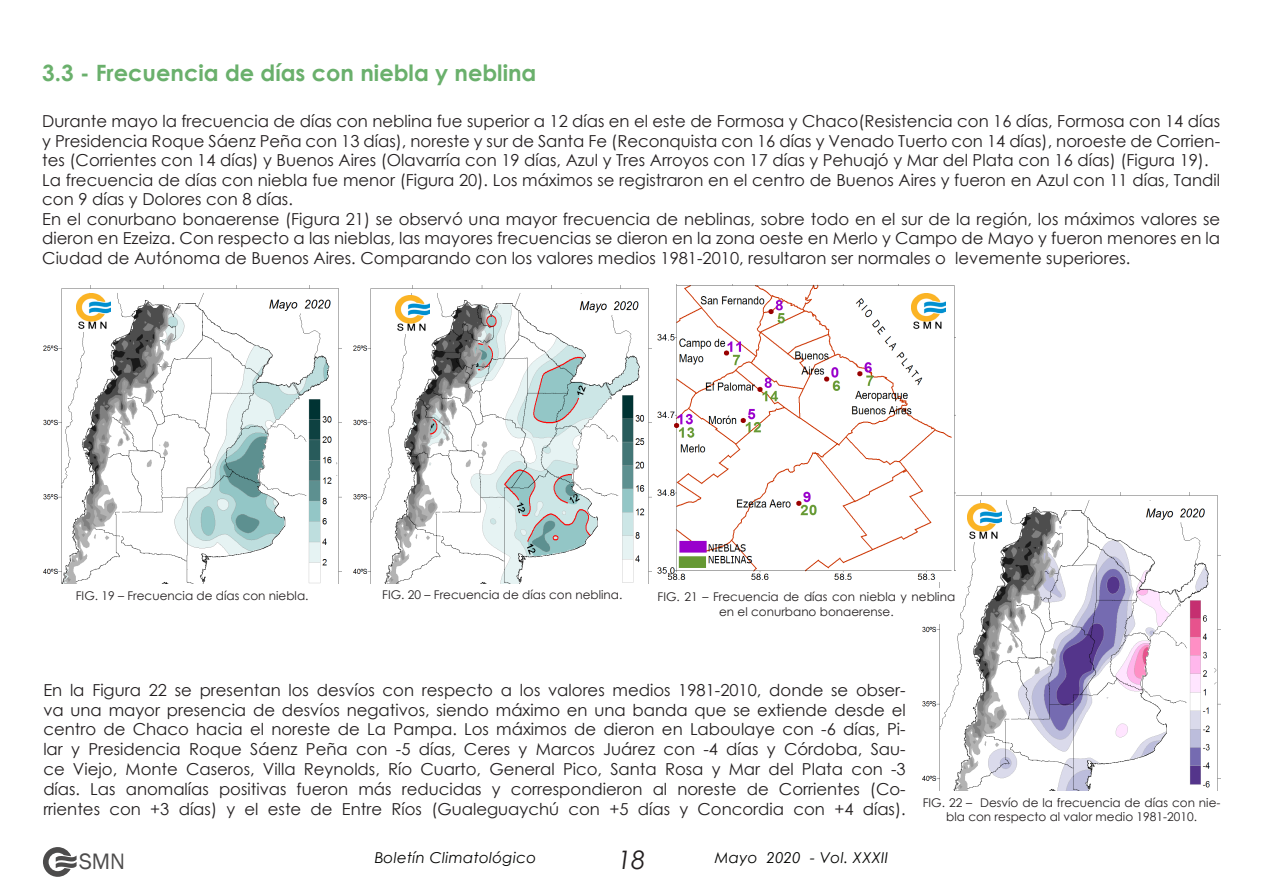
<style>
.page{position:relative;width:1263px;height:893px;background:#fff}
.page>*{position:absolute;margin:0;border:0;box-sizing:border-box;transform-origin:0 0}
.t1{font:italic 25.5px "Century Gothic";color:#231f20}
.t2{font:22.95px "Franklin Gothic";color:#4c4b4b}
.t3{font:700 22.5px "Century Gothic";color:#6ab06c}
.t4{font:16.5px/19.8px "Century Gothic";color:#231f20;text-align:justify}
.t5{font:italic 15px "Century Gothic";letter-spacing:.02em;color:#040503}
.t6{font:12px/14.4px "Century Gothic";color:#231f20;text-align:center}
</style>
<div class="page">
<svg style="left:43px;top:847px;width:34px;height:30px"></svg>
<img style="left:353px;top:286px;width:298px;height:297px">
<img style="left:395px;top:295px;width:34px;height:39px">
<img style="left:923px;top:493px;width:297px;height:297px">
<img style="left:967px;top:503px;width:34px;height:38px">
<img style="left:657px;top:284px;width:298px;height:298px">
<div style="left:657px;top:588px;width:298px;height:36px;background:#fff"></div>
<img style="left:911px;top:293px;width:34px;height:39px">
<img style="left:43px;top:286px;width:298px;height:297px">
<img style="left:76px;top:293px;width:34px;height:38px">
<p class="t3" style="left:42px;top:55px;width:496px">3.3 - Frecuencia de días con niebla y neblina</p>
<p class="t4" style="left:42px;top:111px;width:1179px">Durante mayo la frecuencia de días con neblina fue superior a 12 días en el este de Formosa y Chaco(Resistencia con 16 días, Formosa con 14 días y Presidencia Roque Sáenz Peña con 13 días), noreste y sur de Santa Fe (Reconquista con 16 días y Venado Tuerto con 14 días), noroeste de Corrien&shy;tes (Corrientes con 14 días) y Buenos Aires (Olavarría con 19 días, Azul y Tres Arroyos con 17 días y Pehuajó y Mar del Plata con 16 días) (Figura 19).</p>
<p class="t4" style="left:42px;top:170px;width:1179px">La frecuencia de días con niebla fue menor (Figura 20). Los máximos se registraron en el centro de Buenos Aires y fueron en Azul con 11 días, Tandil con 9 días y Dolores con 8 días.</p>
<p class="t4" style="left:42px;top:209px;width:1179px">En el conurbano bonaerense (Figura 21) se observó una mayor frecuencia de neblinas, sobre todo en el sur de la región, los máximos valores se dieron en Ezeiza. Con respecto a las nieblas, las mayores frecuencias se dieron en la zona oeste en Merlo y Campo de Mayo y fueron menores en la Ciudad de Autónoma de Buenos Aires. Comparando con los valores medios 1981-2010, resultaron ser normales o levemente superiores.</p>
<p class="t6" style="left:76px;top:588px;width:234px">FIG. 19 – Frecuencia de días con niebla.</p>
<p class="t6" style="left:382px;top:587px;width:242px">FIG. 20 – Frecuencia de días con neblina.</p>
<p class="t6" style="left:657px;top:590px;width:299px">FIG. 21 – Frecuencia de días con niebla y neblina en el conurbano bonaerense.</p>
<p class="t4" style="left:43px;top:680px;width:864px">En la Figura 22 se presentan los desvíos con respecto a los valores medios 1981-2010, donde se obser&shy;va una mayor presencia de desvíos negativos, siendo máximo en una banda que se extiende desde el centro de Chaco hacia el noreste de La Pampa. Los máximos de dieron en Laboulaye con -6 días, Pi&shy;lar y Presidencia Roque Sáenz Peña con -5 días, Ceres y Marcos Juárez con -4 días y Córdoba, Sau&shy;ce Viejo, Monte Caseros, Villa Reynolds, Río Cuarto, General Pico, Santa Rosa y Mar del Plata con -3 días. Las anomalías positivas fueron más reducidas y correspondieron al noreste de Corrientes (Co&shy;rrientes con +3 días) y el este de Entre Ríos (Gualeguaychú con +5 días y Concordia con +4 días).</p>
<h1 class="t1" style="left:617px;top:842px;width:30px">18</h1>
<h2 class="t2" style="left:79px;top:848px;width:48px">SMN</h2>
<p class="t5" style="left:375px;top:847px;width:163px">Boletín Climatológico</p>
<p class="t5" style="left:715px;top:847px;width:175px">Mayo 2020 - Vol. XXXII</p>
<p class="t6" style="left:923px;top:795px;width:299px">FIG. 22 – Desvío de la frecuencia de días con nie&shy;bla con respecto al valor medio 1981-2010.</p>
</div>
